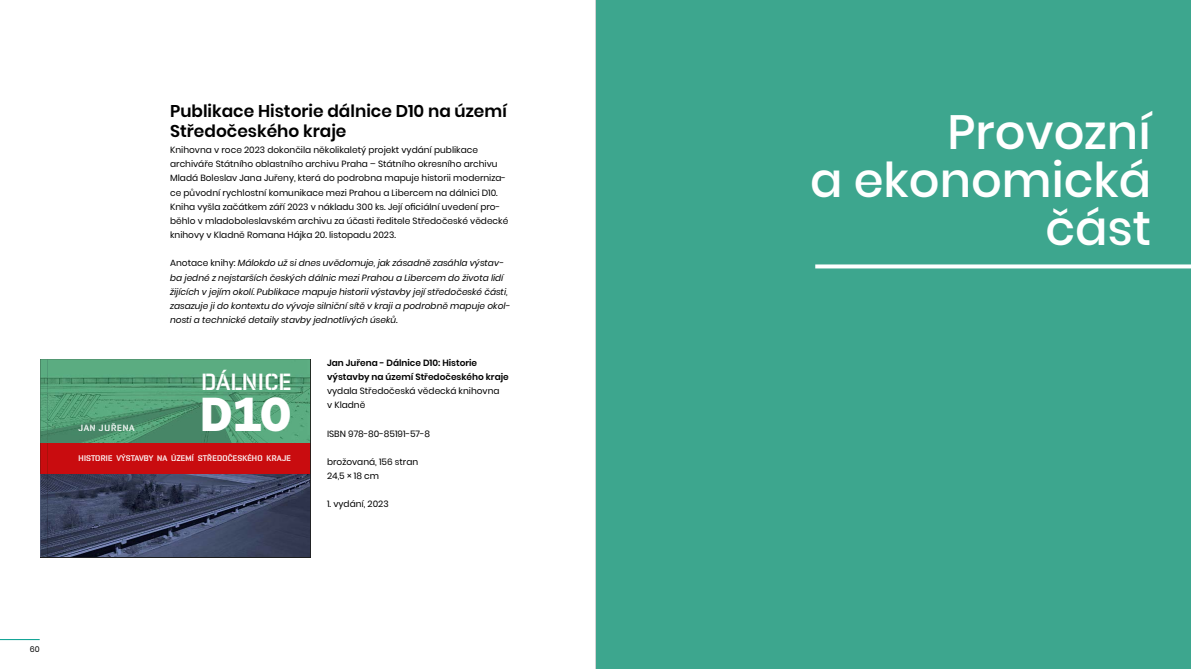
<style>
.page{position:relative;width:1191px;height:669px;background:#fff}
.page>*{position:absolute;margin:0;border:0;box-sizing:border-box;transform-origin:0 0}
.t1{font:500 48px/48px "Poppins";color:#fff;text-align:right}
.t2{font:700 47.6px "Urban Grotesk Me Bl";color:#fff}
.t3{font:23.4px "Vafle Stencil";letter-spacing:.02em;color:#fff}
.t4{font:600 17px/20.4px "Poppins";color:#000}
.t5{font:9px/14.2px "Poppins";color:#000}
.t6{font:italic 9px/14.2px "Poppins";color:#000}
.t7{font:600 9px/14.2px "Poppins";color:#000}
.t8{font:9px "Vafle Stencil";letter-spacing:.085em;color:#fff}
.t9{font:8.2px "Vafle Stencil";letter-spacing:.015em;color:#fff}
.t10{font:8px "Poppins";color:#000}
.s1{font-style:normal}
</style>
<div class="page">
<hr style="left:0;top:639px;width:40px;height:1px;background:#009d8e">
<div style="left:595px;top:0;width:596px;height:669px;background:#3da68e"></div>
<svg style="left:815px;top:264px;width:376px;height:4px;background:#e8f4f1"></svg>
<svg style="left:40px;top:360px;width:270px;height:198px;background:#5b605b"></svg>
<hr style="left:595px;top:0;width:1px;height:669px;background:#d1d3d4">
<h3 class="t4" style="left:170px;top:101px;width:339px">Publikace Historie dálnice D10 na území<br>Středočeského kraje</h3>
<p class="t5" style="left:170px;top:143px;width:340px">Knihovna v roce 2023 dokončila několikaletý projekt vydání publikace archiváře Státního oblastního archivu Praha – Státního okresního archivu Mladá Boleslav Jana Juřeny, která do podrobna mapuje historii moderniza&shy;ce původní rychlostní komunikace mezi Prahou a Libercem na dálnici D10.<br>Kniha vyšla začátkem září 2023 v nákladu 300 ks. Její oficiální uvedení pro&shy;běhlo v mladoboleslavském archivu za účasti ředitele Středočeské vědecké knihovy v Kladně Romana Hájka 20. listopadu 2023.</p>
<p class="t6" style="left:170px;top:256px;width:341px"><span class="s1">Anotace knihy:</span> Málokdo už si dnes uvědomuje, jak zásadně zasáhla výstav&shy;ba jedné z nejstarších českých dálnic mezi Prahou a Libercem do života lidí žijících v jejím okolí. Publikace mapuje historii výstavby její středočeské části, zasazuje ji do kontextu do vývoje silniční sítě v kraji a podrobně mapuje okol&shy;nosti a technické detaily stavby jednotlivých úseků.</p>
<p class="t7" style="left:327px;top:355px;width:183px">Jan Juřena - Dálnice D10: Historie výstavby na území Středočeského kraje</p>
<p class="t5" style="left:327px;top:384px;width:174px">vydala Středočeská vědecká knihovna v Kladně</p>
<p class="t5" style="left:327px;top:426px;width:105px">ISBN 978-80-85191-57-8</p>
<p class="t5" style="left:327px;top:455px;width:93px">brožovaná, 156 stran<br>24,5 × 18 cm</p>
<p class="t5" style="left:327px;top:497px;width:63px">1. vydání, 2023</p>
<h3 class="t3" style="left:201px;top:368px;width:91px">DÁLNICE</h3>
<h2 class="t2" style="left:200px;top:384px;width:93px">D10</h2>
<p class="t8" style="left:78px;top:423px;width:58px">JAN JUŘENA</p>
<p class="t9" style="left:78px;top:453px;width:214px">HISTORIE VÝSTAVBY NA ÚZEMÍ STŘEDOČESKÉHO KRAJE</p>
<p class="t10" style="left:30px;top:644px;width:11px">60</p>
<h1 class="t1" style="left:810px;top:108px;width:343px">Provozní<br>a ekonomická část</h1>
</div>
